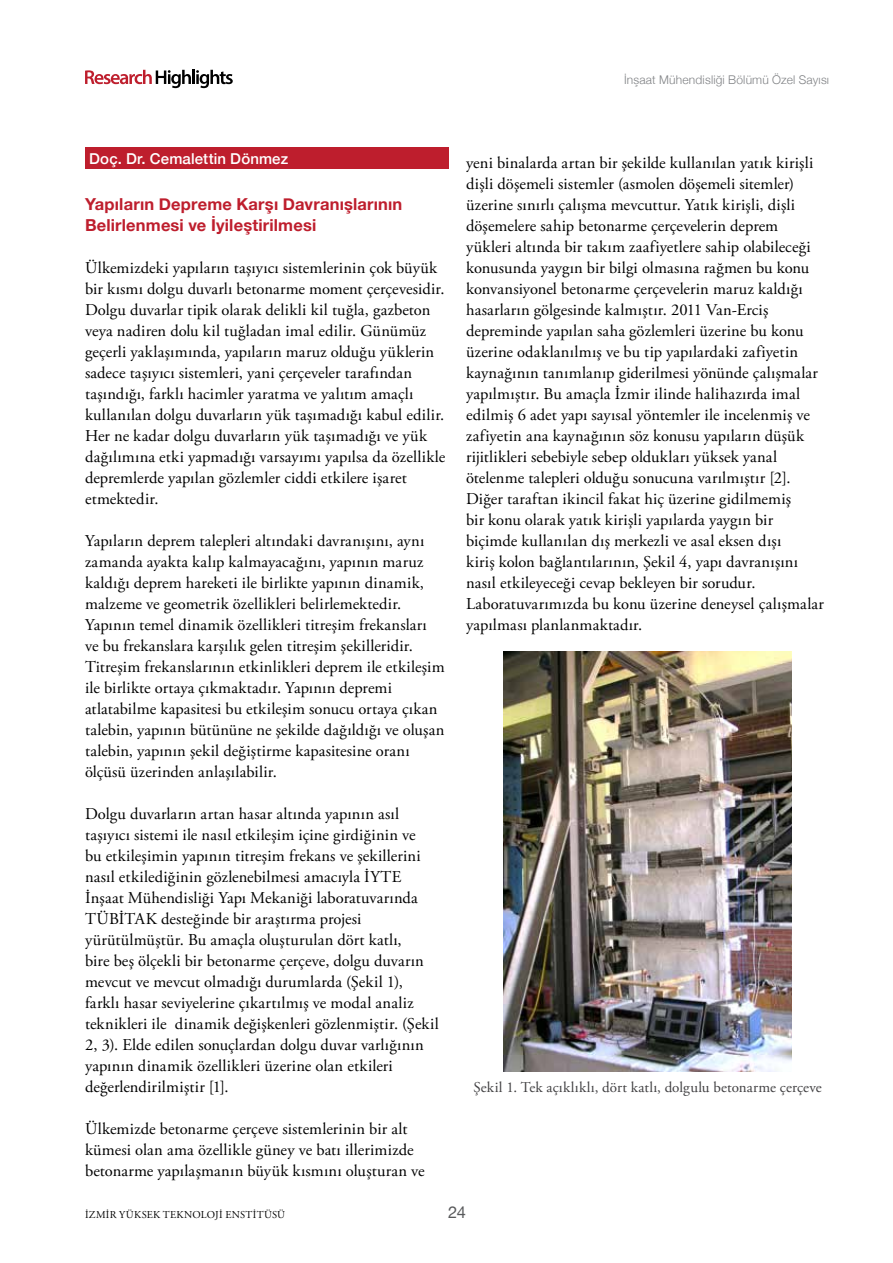
<style>
.page{position:relative;width:893px;height:1263px;background:#fff}
.page>*{position:absolute;margin:0;border:0;box-sizing:border-box;transform-origin:0 0}
.t1{font:16.5px/21px "Adobe Garamond Pro";letter-spacing:.01em;color:#000}
.t2{font:700 16.5px/21px "Helvetica Neue";letter-spacing:.01em;color:#be1e2d}
.t3{font:16.5px "Helvetica Neue";color:#58595b}
.t4{font:15px "Adobe Garamond Pro";letter-spacing:.01em;color:#414042}
.t5{font:500 15px "Helvetica Neue";letter-spacing:.01em;color:#fff}
.t6{font:300 12px "Helvetica Neue";letter-spacing:.015em;color:#808285}
.t7{font:10.5px "Adobe Garamond Pro";letter-spacing:.025em;color:#000}
</style>
<div class="page">
<svg style="left:85px;top:70px;width:148px;height:18px"></svg>
<div style="left:85px;top:147px;width:363px;height:21px;background:#be1e2d"></div>
<img style="left:503px;top:651px;width:289px;height:420px">
<p class="t6" style="left:624px;top:70px;width:207px">İnşaat Mühendisliği Bölümü Özel Sayısı</p>
<p class="t5" style="left:89px;top:146px;width:200px">Doç. Dr. Cemalettin Dönmez</p>
<p class="t2" style="left:85px;top:194px;width:319px">Yapıların Depreme Karşı Davranışlarının<br>Belirlenmesi ve İyileştirilmesi</p>
<p class="t1" style="left:85px;top:258px;width:362px">Ülkemizdeki yapıların taşıyıcı sistemlerinin çok büyük bir kısmı dolgu duvarlı betonarme moment çerçevesidir.<br>Dolgu duvarlar tipik olarak delikli kil tuğla, gazbeton veya nadiren dolu kil tuğladan imal edilir. Günümüz geçerli yaklaşımında, yapıların maruz olduğu yüklerin sadece taşıyıcı sistemleri, yani çerçeveler tarafından taşındığı, farklı hacimler yaratma ve yalıtım amaçlı kullanılan dolgu duvarların yük taşımadığı kabul edilir.<br>Her ne kadar dolgu duvarların yük taşımadığı ve yük dağılımına etki yapmadığı varsayımı yapılsa da özellikle depremlerde yapılan gözlemler ciddi etkilere işaret etmektedir.</p>
<p class="t1" style="left:85px;top:531px;width:361px">Yapıların deprem talepleri altındaki davranışını, aynı zamanda ayakta kalıp kalmayacağını, yapının maruz kaldığı deprem hareketi ile birlikte yapının dinamik, malzeme ve geometrik özellikleri belirlemektedir.<br>Yapının temel dinamik özellikleri titreşim frekansları<br>ve bu frekanslara karşılık gelen titreşim şekilleridir.<br>Titreşim frekanslarının etkinlikleri deprem ile etkileşim ile birlikte ortaya çıkmaktadır. Yapının depremi atlatabilme kapasitesi bu etkileşim sonucu ortaya çıkan talebin, yapının bütününe ne şekilde dağıldığı ve oluşan talebin, yapının şekil değiştirme kapasitesine oranı ölçüsü üzerinden anlaşılabilir.</p>
<p class="t1" style="left:85px;top:804px;width:355px">Dolgu duvarların artan hasar altında yapının asıl taşıyıcı sistemi ile nasıl etkileşim içine girdiğinin ve<br>bu etkileşimin yapının titreşim frekans ve şekillerini nasıl etkilediğinin gözlenebilmesi amacıyla İYTE İnşaat Mühendisliği Yapı Mekaniği laboratuvarında TÜBİTAK desteğinde bir araştırma projesi yürütülmüştür. Bu amaçla oluşturulan dört katlı,<br>bire beş ölçekli bir betonarme çerçeve, dolgu duvarın mevcut ve mevcut olmadığı durumlarda (Şekil 1), farklı hasar seviyelerine çıkartılmış ve modal analiz teknikleri ile dinamik değişkenleri gözlenmiştir. (Şekil 2, 3). Elde edilen sonuçlardan dolgu duvar varlığının yapının dinamik özellikleri üzerine olan etkileri değerlendirilmiştir [1].</p>
<p class="t1" style="left:85px;top:1119px;width:341px">Ülkemizde betonarme çerçeve sistemlerinin bir alt kümesi olan ama özellikle güney ve batı illerimizde betonarme yapılaşmanın büyük kısmını oluşturan ve</p>
<p class="t1" style="left:466px;top:153px;width:359px">yeni binalarda artan bir şekilde kullanılan yatık kirişli dişli döşemeli sistemler (asmolen döşemeli sitemler) üzerine sınırlı çalışma mevcuttur. Yatık kirişli, dişli döşemelere sahip betonarme çerçevelerin deprem yükleri altında bir takım zaafiyetlere sahip olabileceği konusunda yaygın bir bilgi olmasına rağmen bu konu konvansiyonel betonarme çerçevelerin maruz kaldığı hasarların gölgesinde kalmıştır. 2011 Van-Erciş depreminde yapılan saha gözlemleri üzerine bu konu üzerine odaklanılmış ve bu tip yapılardaki zafiyetin kaynağının tanımlanıp giderilmesi yönünde çalışmalar yapılmıştır. Bu amaçla İzmir ilinde halihazırda imal edilmiş 6 adet yapı sayısal yöntemler ile incelenmiş ve zafiyetin ana kaynağının söz konusu yapıların düşük rijitlikleri sebebiyle sebep oldukları yüksek yanal ötelenme talepleri olduğu sonucuna varılmıştır [2].<br>Diğer taraftan ikincil fakat hiç üzerine gidilmemiş<br>bir konu olarak yatık kirişli yapılarda yaygın bir biçimde kullanılan dış merkezli ve asal eksen dışı<br>kiriş kolon bağlantılarının, Şekil 4, yapı davranışını nasıl etkileyeceği cevap bekleyen bir sorudur.<br>Laboratuvarımızda bu konu üzerine deneysel çalışmalar yapılması planlanmaktadır.</p>
<p class="t4" style="left:473px;top:1078px;width:350px">Şekil 1. Tek açıklıklı, dört katlı, dolgulu betonarme çerçeve</p>
<p class="t7" style="left:85px;top:1208px;width:202px">İZMİR YÜKSEK TEKNOLOJİ ENSTİTÜSÜ</p>
<p class="t3" style="left:448px;top:1200px;width:19px">24</p>
</div>
